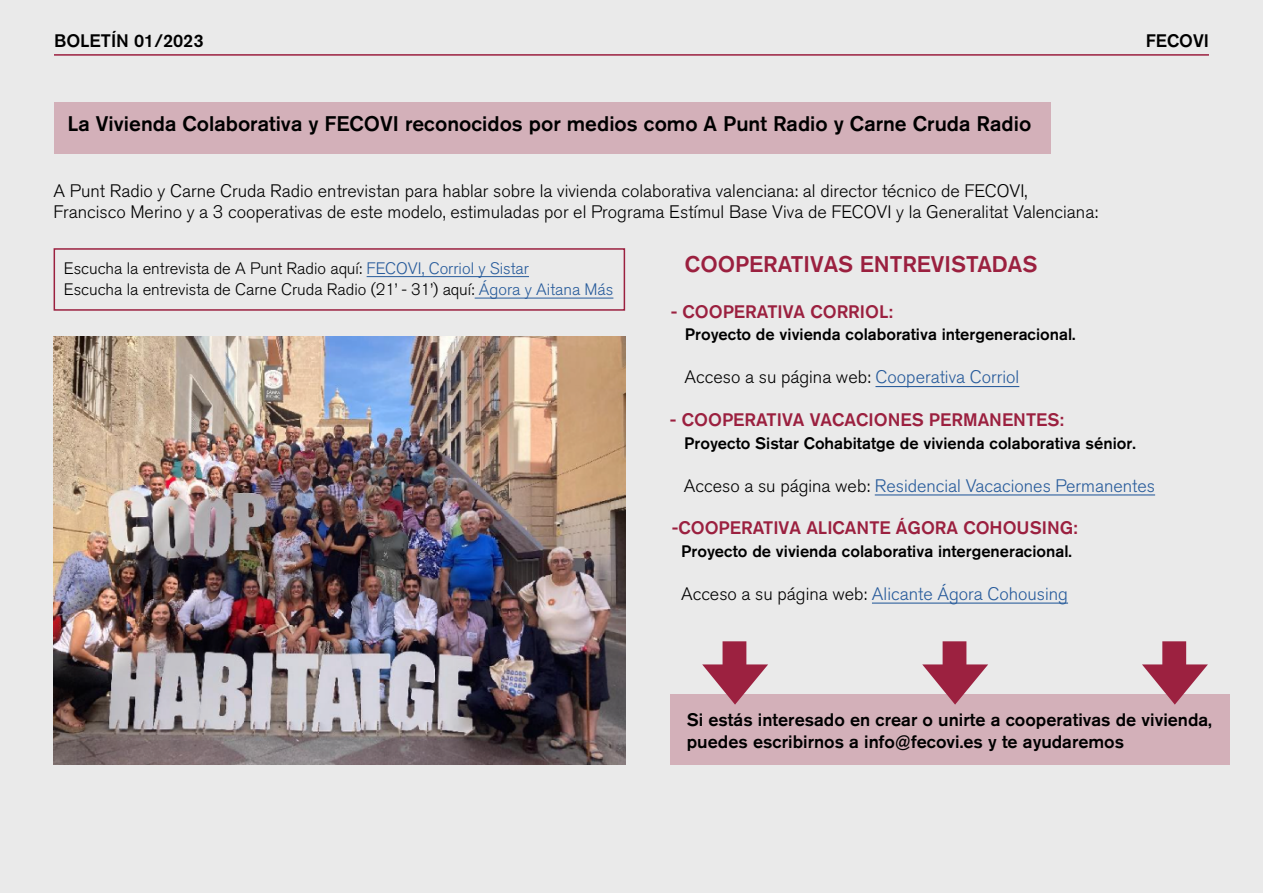
<style>
.page{position:relative;width:1263px;height:893px;background:#eaeaea}
.page>*{position:absolute;margin:0;border:0;box-sizing:border-box;transform-origin:0 0}
.t1{font:500 22.5px "Akzidenz Grotesk BQ";color:#9b203f}
.t2{font:500 21px "Akzidenz Grotesk BQ";color:#000}
.t3{font:300 18px/21.6px "Akzidenz Grotesk BQ";color:#000}
.t4{font:500 18px/21.6px "Akzidenz Grotesk BQ";color:#000}
.t5{font:300 18px "Akzidenz Grotesk BQ";color:#275b9b}
.t6{font:500 18px "Akzidenz Grotesk BQ";color:#9b203f}
.t7{font:500 16.5px "Akzidenz Grotesk BQ";color:#000}
.t8{font:300 16.5px "Akzidenz Grotesk BQ";color:#000}
.s1{color:#275b9b}
.s2{color:#000}
</style>
<div class="page">
<hr style="left:54px;top:54px;width:1155px;height:2px;background:#9b203f">
<div style="left:54px;top:103px;width:996px;height:51px;background:#d3b0b9"></div>
<div style="left:671px;top:694px;width:559px;height:71px;background:#d3b0b9"></div>
<hr style="left:875px;top:386px;width:144px;height:1px;background:#275b9b">
<hr style="left:367px;top:276px;width:162px;height:1px;background:#275b9b">
<hr style="left:475px;top:298px;width:138px;height:1px;background:#275b9b">
<div style="left:54px;top:248px;width:571px;height:63px;border:2px solid #9b203f"></div>
<img style="left:54px;top:336px;width:571px;height:428px">
<svg style="left:702px;top:641px;width:66px;height:64px"></svg>
<svg style="left:922px;top:641px;width:66px;height:64px"></svg>
<svg style="left:1142px;top:641px;width:66px;height:64px"></svg>
<hr style="left:875px;top:494px;width:280px;height:1px;background:#275b9b">
<hr style="left:872px;top:603px;width:196px;height:1px;background:#275b9b">
<p class="t4" style="left:54px;top:30px;width:151px">BOLETÍN 01/2023</p>
<p class="t4" style="left:1146px;top:30px;width:65px">FECOVI</p>
<p class="t2" style="left:68px;top:111px;width:965px">La Vivienda Colaborativa y FECOVI reconocidos por medios como A Punt Radio y Carne Cruda Radio</p>
<p class="t3" style="left:54px;top:180px;width:1046px">A Punt Radio y Carne Cruda Radio entrevistan para hablar sobre la vivienda colaborativa valenciana: al director técnico de FECOVI,<br>Francisco Merino y a 3 cooperativas de este modelo, estimuladas por el Programa Estímul Base Viva de FECOVI y la Generalitat Valenciana:</p>
<p class="t8" style="left:64px;top:259px;width:467px">Escucha la entrevista de A Punt Radio aquí: <span class="s1">FECOVI, Corriol y Sistar</span></p>
<p class="t1" style="left:685px;top:250px;width:354px">COOPERATIVAS ENTREVISTADAS</p>
<p class="t8" style="left:64px;top:280px;width:551px">Escucha la entrevista de Carne Cruda Radio (21’ - 31’) aquí: <span class="s1">Ágora y Aitana Más</span></p>
<p class="t6" style="left:671px;top:300px;width:224px">- COOPERATIVA CORRIOL:</p>
<p class="t7" style="left:685px;top:324px;width:392px">Proyecto de vivienda colaborativa intergeneracional.</p>
<p class="t3" style="left:685px;top:367px;width:336px">Acceso a su página web: <span class="s1">Cooperativa Corriol</span></p>
<p class="t6" style="left:670px;top:409px;width:395px">- COOPERATIVA VACACIONES PERMANENTES:</p>
<p class="t7" style="left:684px;top:433px;width:453px">Proyecto Sistar Cohabitatge de vivienda colaborativa sénior.</p>
<p class="t5" style="left:684px;top:475px;width:473px"><span class="s2">Acceso a su página web:</span> Residencial Vacaciones Permanentes</p>
<p class="t6" style="left:672px;top:517px;width:407px">-COOPERATIVA ALICANTE ÁGORA COHOUSING:</p>
<p class="t7" style="left:681px;top:541px;width:392px">Proyecto de vivienda colaborativa intergeneracional.</p>
<p class="t5" style="left:681px;top:584px;width:388px"><span class="s2">Acceso a su página web:</span> Alicante Ágora Cohousing</p>
<p class="t4" style="left:687px;top:709px;width:527px">Si estás interesado en crear o unirte a cooperativas de vivienda, puedes escribirnos a info@fecovi.es y te ayudaremos</p>
</div>
